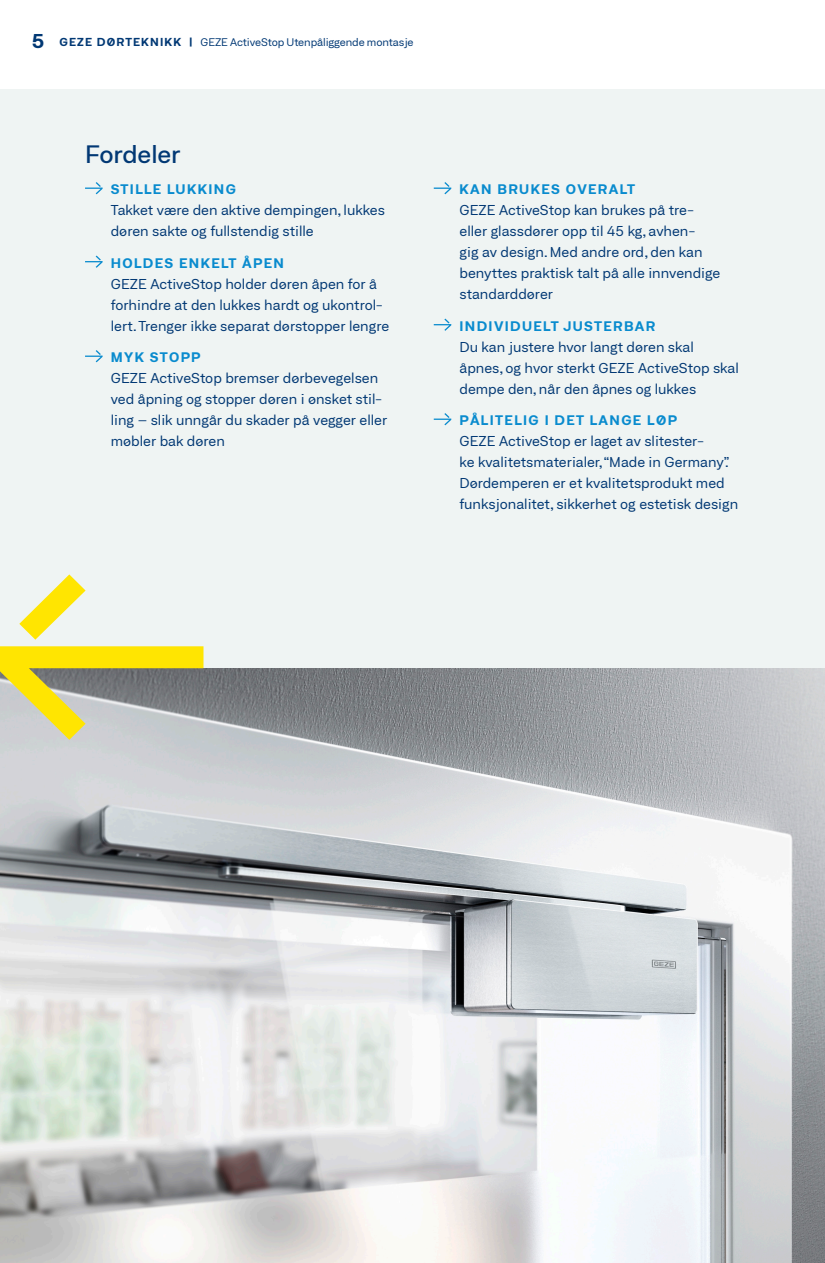
<style>
.page{position:relative;width:825px;height:1263px;background:#fff}
.page>*{position:absolute;margin:0;border:0;box-sizing:border-box;transform-origin:0 0}
.SUB_HEADLINE{font:500 expanded 24px "Neufile Grotesk";letter-spacing:-.005em;color:#013874}
.BULLET{font:expanded 13.65px/21px "Neufile Grotesk";color:#013874}
.BULLET-2{font:700 expanded 13.5px "Neufile Grotesk";letter-spacing:.1em;color:#098bce}
.t1{font:expanded 10.5px "Neufile Grotesk";letter-spacing:-.01em;color:#013874}
.s1{font-weight:700;font-size:19.5px}
.s2{font-weight:700;font-size:11.25px}
</style>
<div class="page">
<div style="left:0;top:89px;width:825px;height:1174px;background:#eff4f3"></div>
<svg style="left:85px;top:182px;width:18px;height:12px"></svg>
<svg style="left:85px;top:256px;width:18px;height:12px"></svg>
<svg style="left:85px;top:350px;width:18px;height:12px"></svg>
<svg style="left:434px;top:182px;width:17px;height:12px"></svg>
<svg style="left:434px;top:319px;width:17px;height:12px"></svg>
<svg style="left:434px;top:413px;width:17px;height:12px"></svg>
<img style="left:0;top:668px;width:825px;height:595px">
<svg style="left:0;top:574px;width:203px;height:166px"></svg>
<p class="t1" style="left:32px;top:36px;width:383px"><span class="s1">5</span> <span class="s2">GEZE DØRTEKNIKK |</span> GEZE ActiveStop Utenpåliggende montasje</p>
<p class="SUB_HEADLINE" style="left:85px;top:139px;width:97px">Fordeler</p>
<p class="BULLET-2" style="left:111px;top:180px;width:127px">STILLE LUKKING</p>
<p class="BULLET" style="left:111px;top:200px;width:276px">Takket være den aktive dempingen, lukkes døren sakte og fullstendig stille</p>
<p class="BULLET-2" style="left:111px;top:254px;width:175px">HOLDES ENKELT ÅPEN</p>
<p class="BULLET" style="left:111px;top:273px;width:280px">GEZE ActiveStop holder døren åpen for å forhindre at den lukkes hardt og ukontrol&shy;lert. Trenger ikke separat dørstopper lengre</p>
<p class="BULLET-2" style="left:111px;top:348px;width:91px">MYK STOPP</p>
<p class="BULLET" style="left:111px;top:368px;width:278px">GEZE ActiveStop bremser dørbevegelsen ved åpning og stopper døren i ønsket stil&shy;ling – slik unngår du skader på vegger eller møbler bak døren</p>
<p class="BULLET-2" style="left:459px;top:180px;width:177px">KAN BRUKES OVERALT</p>
<p class="BULLET" style="left:459px;top:200px;width:262px">GEZE ActiveStop kan brukes på tre&shy;eller glassdører opp til 45 kg, avhen-<br>gig av design. Med andre ord, den kan benyttes praktisk talt på alle innvendige standarddører</p>
<p class="BULLET-2" style="left:459px;top:317px;width:197px">INDIVIDUELT JUSTERBAR</p>
<p class="BULLET" style="left:459px;top:336px;width:281px">Du kan justere hvor langt døren skal åpnes, og hvor sterkt GEZE ActiveStop skal dempe den, når den åpnes og lukkes</p>
<p class="BULLET-2" style="left:459px;top:411px;width:219px">PÅLITELIG I DET LANGE LØP</p>
<p class="BULLET" style="left:459px;top:431px;width:280px">GEZE ActiveStop er laget av slitester-<br>ke kvalitetsmaterialer, “Made in Germany”.<br>Dørdemperen er et kvalitetsprodukt med funksjonalitet, sikkerhet og estetisk design</p>
</div>
